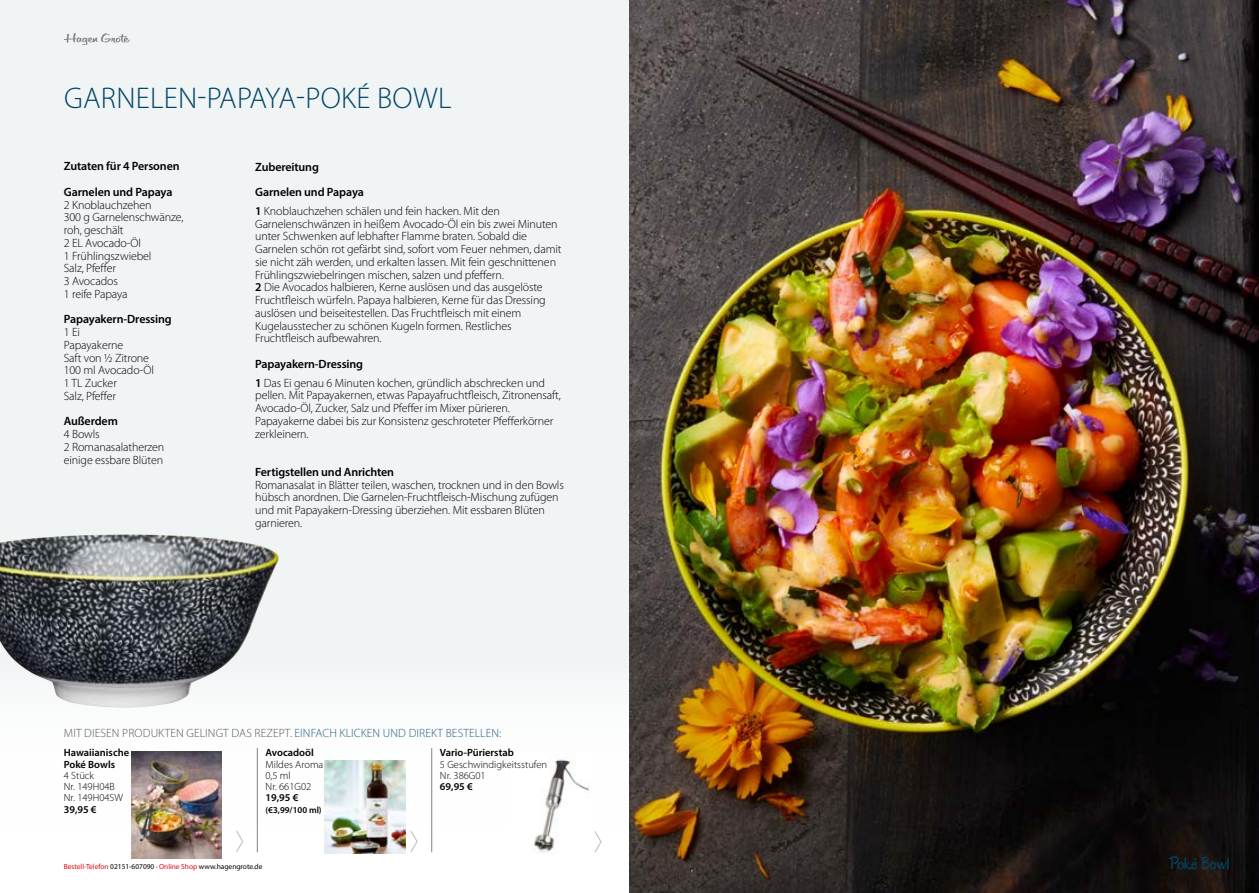
<style>
.page{position:relative;width:1259px;height:893px;background:#fff}
.page>*{position:absolute;margin:0;border:0;box-sizing:border-box;transform-origin:0 0}
.t1{font:300 30px "Myriad Pro";letter-spacing:.01em;color:#004565}
.t2{font:17.4px "Oregano";letter-spacing:-.01em;color:#004565}
.t3{font:300 12px/12.8px "Myriad Pro";letter-spacing:-.01em;color:#000}
.t4{font:600 12px/25.5px "Myriad Pro";letter-spacing:-.01em;color:#000}
.t5{font:300 12px "Myriad Pro";letter-spacing:.01em;color:#575756}
.t6{font:300 10.5px/11.2px "Myriad Pro";color:#000}
.t7{font:600 10.5px/11.2px "Myriad Pro";color:#000}
.t8{font:600 9px "Myriad Pro";color:#000}
.t9{font:7.35px "Myriad Pro";color:#000}
.s1{font-weight:600}
.s2{color:#265f7e}
.s3{color:#e30613}
</style>
<div class="page">
<div style="left:0;top:0;width:887px;height:893px;background:#f0f4f5"></div>
<div style="left:0;top:663px;width:1259px;height:230px;background:#fff"></div>
<img style="left:132px;top:752px;width:90px;height:106px">
<img style="left:629px;top:0;width:630px;height:893px">
<hr style="left:257px;top:748px;width:1px;height:104px;background:#7d8386">
<hr style="left:431px;top:748px;width:1px;height:104px;background:#7d8386">
<svg style="left:236px;top:831px;width:8px;height:21px"></svg>
<svg style="left:594px;top:831px;width:8px;height:22px"></svg>
<svg style="left:410px;top:831px;width:8px;height:21px"></svg>
<img style="left:531px;top:759px;width:59px;height:94px">
<img style="left:324px;top:761px;width:82px;height:93px">
<img style="left:0;top:534px;width:280px;height:174px">
<svg style="left:64px;top:33px;width:66px;height:12px"></svg>
<h1 class="t1" style="left:64px;top:80px;width:389px">GARNELEN-PAPAYA-POKÉ BOWL</h1>
<p class="t4" style="left:64px;top:153px;width:117px">Zutaten für 4 Personen<br>Garnelen und Papaya</p>
<p class="t3" style="left:64px;top:198px;width:121px">2 Knoblauchzehen<br>300 g Garnelenschwänze, roh, geschält<br>2 EL Avocado-Öl<br>1 Frühlingszwiebel<br>Salz, Pfeffer<br>3 Avocados<br>1 reife Papaya</p>
<p class="t4" style="left:64px;top:306px;width:109px">Papayakern-Dressing</p>
<p class="t3" style="left:64px;top:326px;width:92px">1 Ei<br>Papayakerne<br>Saft von ½ Zitrone<br>100 ml Avocado-Öl<br>1 TL Zucker<br>Salz, Pfeffer</p>
<p class="t4" style="left:64px;top:408px;width:56px">Außerdem</p>
<p class="t3" style="left:64px;top:428px;width:102px">4 Bowls<br>2 Romanasalatherzen einige essbare Blüten</p>
<p class="t4" style="left:255px;top:153px;width:110px">Zubereitung<br>Garnelen und Papaya</p>
<p class="t3" style="left:255px;top:204px;width:308px"><span class="s1">1</span> Knoblauchzehen schälen und fein hacken. Mit den Garnelenschwänzen in heißem Avocado-Öl ein bis zwei Minuten unter Schwenken auf lebhafter Flamme braten. Sobald die Garnelen schön rot gefärbt sind, sofort vom Feuer nehmen, damit sie nicht zäh werden, und erkalten lassen. Mit fein geschnittenen Frühlingszwiebelringen mischen, salzen und pfeffern.<br><span class="s1">2</span> Die Avocados halbieren, Kerne auslösen und das ausgelöste Fruchtfleisch würfeln. Papaya halbieren, Kerne für das Dressing auslösen und beiseitestellen. Das Fruchtfleisch mit einem Kugelausstecher zu schönen Kugeln formen. Restliches Fruchtfleisch aufbewahren.</p>
<p class="t3" style="left:255px;top:354px;width:291px;line-height:18.8px"><span class="s1">Papayakern-Dressing<br>1</span> Das Ei genau 6 Minuten kochen, gründlich abschrecken und</p>
<p class="t3" style="left:255px;top:389px;width:307px">pellen. Mit Papayakernen, etwas Papayafruchtfleisch, Zitronensaft, Avocado-Öl, Zucker, Salz und Pfeffer im Mixer pürieren.<br>Papayakerne dabei bis zur Konsistenz geschroteter Pfefferkörner zerkleinern.</p>
<p class="t4" style="left:255px;top:459px;width:140px">Fertigstellen und Anrichten</p>
<p class="t3" style="left:255px;top:478px;width:310px">Romanasalat in Blätter teilen, waschen, trocknen und in den Bowls hübsch anordnen. Die Garnelen-Fruchtfleisch-Mischung zufügen und mit Papayakern-Dressing überziehen. Mit essbaren Blüten garnieren.</p>
<p class="t5" style="left:64px;top:726px;width:439px">MIT DIESEN PRODUKTEN GELINGT DAS REZEPT. <span class="s2">EINFACH KLICKEN UND DIREKT BESTELLEN:</span></p>
<p class="t7" style="left:64px;top:747px;width:67px">Hawaiianische<br>Poké Bowls</p>
<p class="t6" style="left:64px;top:769px;width:61px">4 Stück<br>Nr. 149H04B<br>Nr. 149H04SW</p>
<p class="t7" style="left:64px;top:803px;width:34px">39,95 €</p>
<p class="t7" style="left:265px;top:747px;width:50px">Avocadoöl</p>
<p class="t6" style="left:265px;top:758px;width:59px">Mildes Aroma<br>0,5 ml<br>Nr. 661G02</p>
<p class="t7" style="left:265px;top:792px;width:34px">19,95 €</p>
<p class="t8" style="left:265px;top:804px;width:58px">(€3,99/100 ml)</p>
<p class="t7" style="left:440px;top:747px;width:75px">Vario-Pürierstab</p>
<p class="t6" style="left:440px;top:758px;width:109px">5 Geschwindigkeitsstufen<br>Nr. 386G01</p>
<p class="t7" style="left:440px;top:781px;width:34px">69,95 €</p>
<p class="t9" style="left:64px;top:862px;width:200px"><span class="s3">Bestell-Telefon</span> 02151-607090 · <span class="s3">Online Shop</span> www.hagengrote.de</p>
<h2 class="t2" style="left:1169px;top:852px;width:62px">Poké Bowl</h2>
</div>
